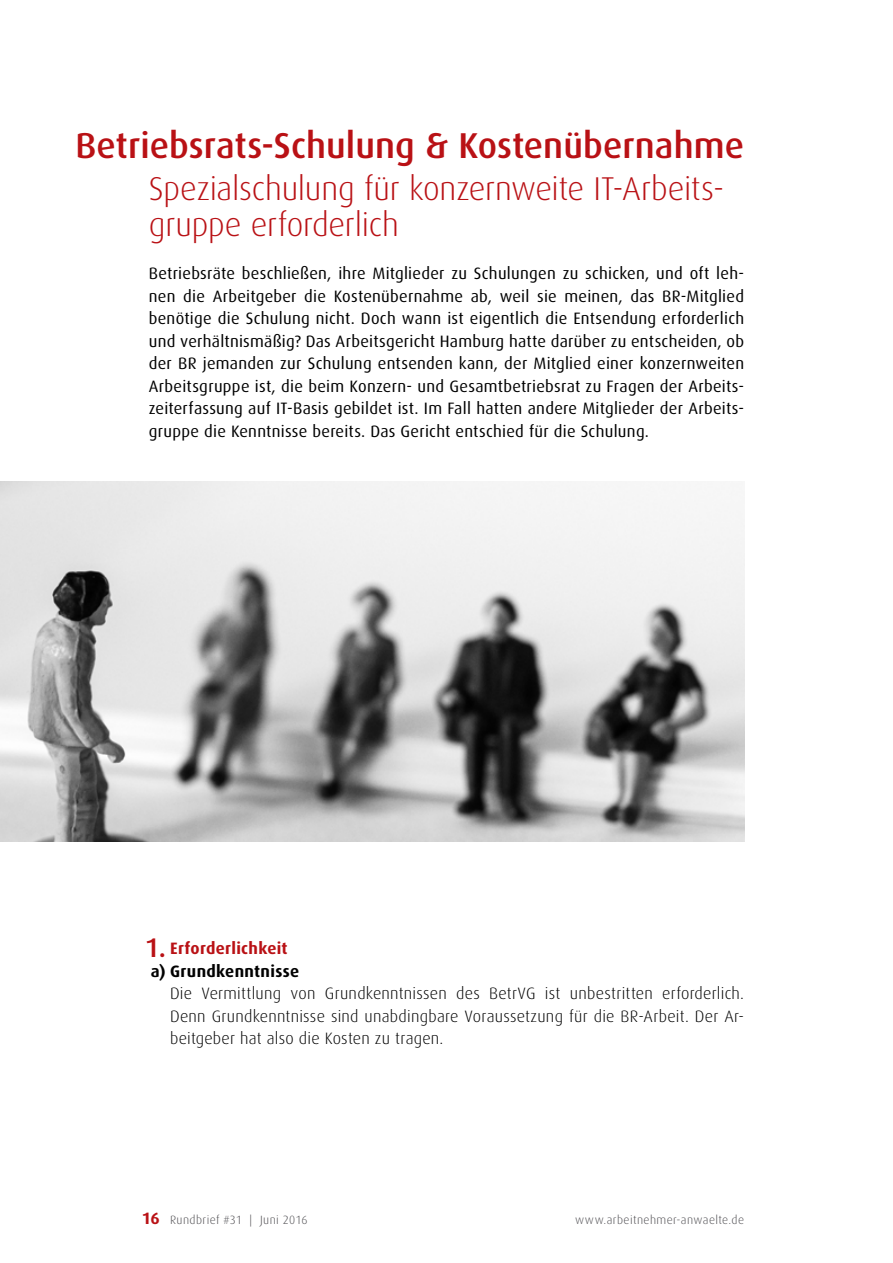
<style>
.page{position:relative;width:893px;height:1263px;background:#fff}
.page>*{position:absolute;margin:0;border:0;box-sizing:border-box;transform-origin:0 0}
.t1{font:500 36px "Dax";color:#b91115}
.t2{font:300 33px/36px "Dax";letter-spacing:-.005em;color:#b91115}
.t3{font:500 27px "Dax";color:#b91115}
.t4{font:16.5px/22.5px "Dax";letter-spacing:.015em;color:#000;text-align:justify}
.t5{font:300 16.5px/22.5px "Dax";letter-spacing:.015em;color:#000;text-align:justify}
.t6{font:700 16.5px "Dax";letter-spacing:.02em;color:#000}
.t7{font:700 16.5px "Dax";letter-spacing:.02em;color:#b91115}
.t8{font:300 12px "Dax";letter-spacing:.035em;color:#504f53}
.s1{font-weight:700;font-size:16.5px;color:#b91115}
</style>
<div class="page">
<img style="left:0;top:482px;width:744px;height:360px">
<h1 class="t1" style="left:75px;top:125px;width:670px">Betriebsrats-Schulung &amp; Kostenübernahme</h1>
<h2 class="t2" style="left:149px;top:170px;width:577px">Spezialschulung für konzernweite IT-Arbeits&shy;gruppe erforderlich</h2>
<p class="t4" style="left:149px;top:262px;width:597px">Betriebsräte beschließen, ihre Mitglieder zu Schulungen zu schicken, und oft leh&shy;nen die Arbeitgeber die Kostenübernahme ab, weil sie meinen, das BR-Mitglied benötige die Schulung nicht. Doch wann ist eigentlich die Entsendung erforderlich und verhältnismäßig? Das Arbeitsgericht Hamburg hatte darüber zu entscheiden, ob der BR jemanden zur Schulung entsenden kann, der Mitglied einer konzernweiten Arbeitsgruppe ist, die beim Konzern- und Gesamtbetriebsrat zu Fragen der Arbeits&shy;zeiterfassung auf IT-Basis gebildet ist. Im Fall hatten andere Mitglieder der Arbeits&shy;gruppe die Kenntnisse bereits. Das Gericht entschied für die Schulung.</p>
<h3 class="t3" style="left:145px;top:933px;width:22px">1.</h3>
<p class="t7" style="left:170px;top:939px;width:119px">Erforderlichkeit</p>
<p class="t6" style="left:151px;top:962px;width:150px">a) Grundkenntnisse</p>
<p class="t5" style="left:170px;top:982px;width:576px">Die Vermittlung von Grundkenntnissen des BetrVG ist unbestritten erforderlich.<br>Denn Grundkenntnisse sind unabdingbare Voraussetzung für die BR-Arbeit. Der Ar&shy;beitgeber hat also die Kosten zu tragen.</p>
<p class="t8" style="left:142px;top:1213px;width:167px"><span class="s1">16</span> Rundbrief #31 | Juni 2016</p>
<p class="t8" style="left:575px;top:1213px;width:170px">www.arbeitnehmer-anwaelte.de</p>
</div>
